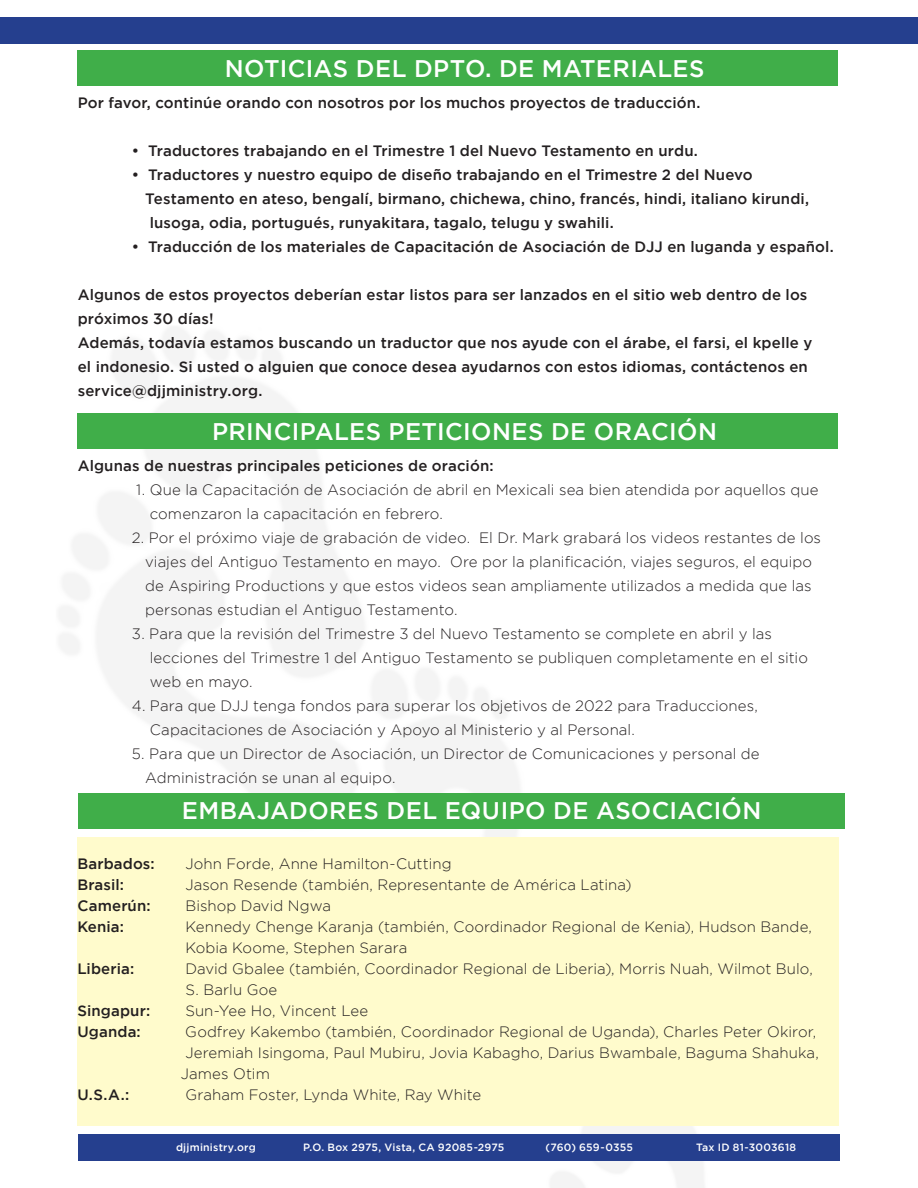
<style>
.page{position:relative;width:918px;height:1188px;background:#fff}
.page>*{position:absolute;margin:0;border:0;box-sizing:border-box;transform-origin:0 0}
.t1{font:500 24px "Gotham";letter-spacing:.015em;color:#fff}
.t2{font:300 15px/24px "Gotham";letter-spacing:.005em;color:#231f20}
.t3{font:500 15px/24px "Gotham";letter-spacing:.01em;color:#231f20}
.t4{font:500 10.5px "Gotham";letter-spacing:.02em;color:#fff}
</style>
<div class="page">
<img style="left:59px;top:327px;width:786px;height:861px">
<div style="left:78px;top:1134px;width:762px;height:27px;background:#253f8e"></div>
<div style="left:0;top:17px;width:918px;height:27px;background:#253f8e"></div>
<div style="left:78px;top:793px;width:767px;height:35px;background:#40ae49"></div>
<div style="left:77px;top:837px;width:762px;height:288px;background:#fffbcc"></div>
<div style="left:78px;top:51px;width:760px;height:35px;background:#40ae49"></div>
<div style="left:78px;top:413px;width:760px;height:36px;background:#40ae49"></div>
<h1 class="t1" style="left:225px;top:55px;width:481px">NOTICIAS DEL DPTO. DE MATERIALES</h1>
<p class="t3" style="left:78px;top:90px;width:624px">Por favor, continúe orando con nosotros por los muchos proyectos de traducción.</p>
<p class="t3" style="left:132px;top:138px;width:568px">• Traductores trabajando en el Trimestre 1 del Nuevo Testamento en urdu.</p>
<p class="t3" style="left:132px;top:162px;width:622px">• Traductores y nuestro equipo de diseño trabajando en el Trimestre 2 del Nuevo</p>
<p class="t3" style="left:145px;top:186px;width:665px">Testamento en ateso, bengalí, birmano, chichewa, chino, francés, hindi, italiano kirundi,</p>
<p class="t3" style="left:150px;top:210px;width:465px">lusoga, odia, portugués, runyakitara, tagalo, telugu y swahili.</p>
<p class="t3" style="left:132px;top:234px;width:704px">• Traducción de los materiales de Capacitación de Asociación de DJJ en luganda y español.</p>
<p class="t3" style="left:78px;top:282px;width:736px">Algunos de estos proyectos deberían estar listos para ser lanzados en el sitio web dentro de los próximos 30 días!<br>Además, todavía estamos buscando un traductor que nos ayude con el árabe, el farsi, el kpelle y el indonesio. Si usted o alguien que conoce desea ayudarnos con estos idiomas, contáctenos en service@djjministry.org.</p>
<h1 class="t1" style="left:212px;top:418px;width:506px">PRINCIPALES PETICIONES DE ORACIÓN</h1>
<p class="t3" style="left:78px;top:453px;width:417px">Algunas de nuestras principales peticiones de oración:</p>
<p class="t2" style="left:150px;top:477px;width:670px;text-indent:-14px">1. Que la Capacitación de Asociación de abril en Mexicali sea bien atendida por aquellos que comenzaron la capacitación en febrero.</p>
<p class="t2" style="left:145px;top:525px;width:677px;text-indent:-14px">2. Por el próximo viaje de grabación de video. El Dr. Mark grabará los videos restantes de los viajes del Antiguo Testamento en mayo. Ore por la planificación, viajes seguros, el equipo de Aspiring Productions y que estos videos sean ampliamente utilizados a medida que las personas estudian el Antiguo Testamento.</p>
<p class="t2" style="left:150px;top:621px;width:660px;text-indent:-18px">3. Para que la revisión del Trimestre 3 del Nuevo Testamento se complete en abril y las lecciones del Trimestre 1 del Antiguo Testamento se publiquen completamente en el sitio web en mayo.</p>
<p class="t2" style="left:150px;top:693px;width:610px;text-indent:-18px">4. Para que DJJ tenga fondos para superar los objetivos de 2022 para Traducciones,<br>Capacitaciones de Asociación y Apoyo al Ministerio y al Personal.</p>
<p class="t2" style="left:145px;top:741px;width:616px;text-indent:-14px">5. Para que un Director de Asociación, un Director de Comunicaciones y personal de<br>Administración se unan al equipo.</p>
<h1 class="t1" style="left:182px;top:797px;width:581px">EMBAJADORES DEL EQUIPO DE ASOCIACIÓN</h1>
<p class="t3" style="left:77px;top:851px;width:79px">Barbados:</p>
<p class="t2" style="left:185px;top:852px;width:268px">John Forde, Anne Hamilton-Cutting</p>
<p class="t3" style="left:77px;top:872px;width:48px">Brasil:</p>
<p class="t2" style="left:185px;top:873px;width:448px">Jason Resende (también, Representante de América Latina)</p>
<p class="t3" style="left:77px;top:893px;width:75px">Camerún:</p>
<p class="t2" style="left:185px;top:894px;width:147px">Bishop David Ngwa</p>
<p class="t3" style="left:77px;top:914px;width:48px">Kenia:</p>
<p class="t2" style="left:185px;top:916px;width:628px;line-height:21px">Kennedy Chenge Karanja (también, Coordinador Regional de Kenia), Hudson Bande,<br>Kobia Koome, Stephen Sarara</p>
<p class="t3" style="left:77px;top:956px;width:58px">Liberia:</p>
<p class="t2" style="left:185px;top:958px;width:629px;line-height:21px">David Gbalee (también, Coordinador Regional de Liberia), Morris Nuah, Wilmot Bulo,<br>S. Barlu Goe</p>
<p class="t3" style="left:77px;top:998px;width:74px">Singapur:</p>
<p class="t2" style="left:185px;top:999px;width:184px">Sun-Yee Ho, Vincent Lee</p>
<p class="t3" style="left:77px;top:1019px;width:65px">Uganda:</p>
<p class="t2" style="left:185px;top:1020px;width:632px">Godfrey Kakembo (también, Coordinador Regional de Uganda), Charles Peter Okiror,</p>
<p class="t2" style="left:185px;top:1041px;width:635px">Jeremiah Isingoma, Paul Mubiru, Jovia Kabagho, Darius Bwambale, Baguma Shahuka,</p>
<p class="t2" style="left:181px;top:1062px;width:91px">James Otim</p>
<p class="t3" style="left:77px;top:1082px;width:53px">U.S.A.:</p>
<p class="t2" style="left:185px;top:1083px;width:297px">Graham Foster, Lynda White, Ray White</p>
<p class="t4" style="left:176px;top:1141px;width:81px">djjministry.org</p>
<p class="t4" style="left:303px;top:1141px;width:203px">P.O. Box 2975, Vista, CA 92085-2975</p>
<p class="t4" style="left:545px;top:1141px;width:89px">(760) 659-0355</p>
<p class="t4" style="left:696px;top:1141px;width:102px">Tax ID 81-3003618</p>
</div>
